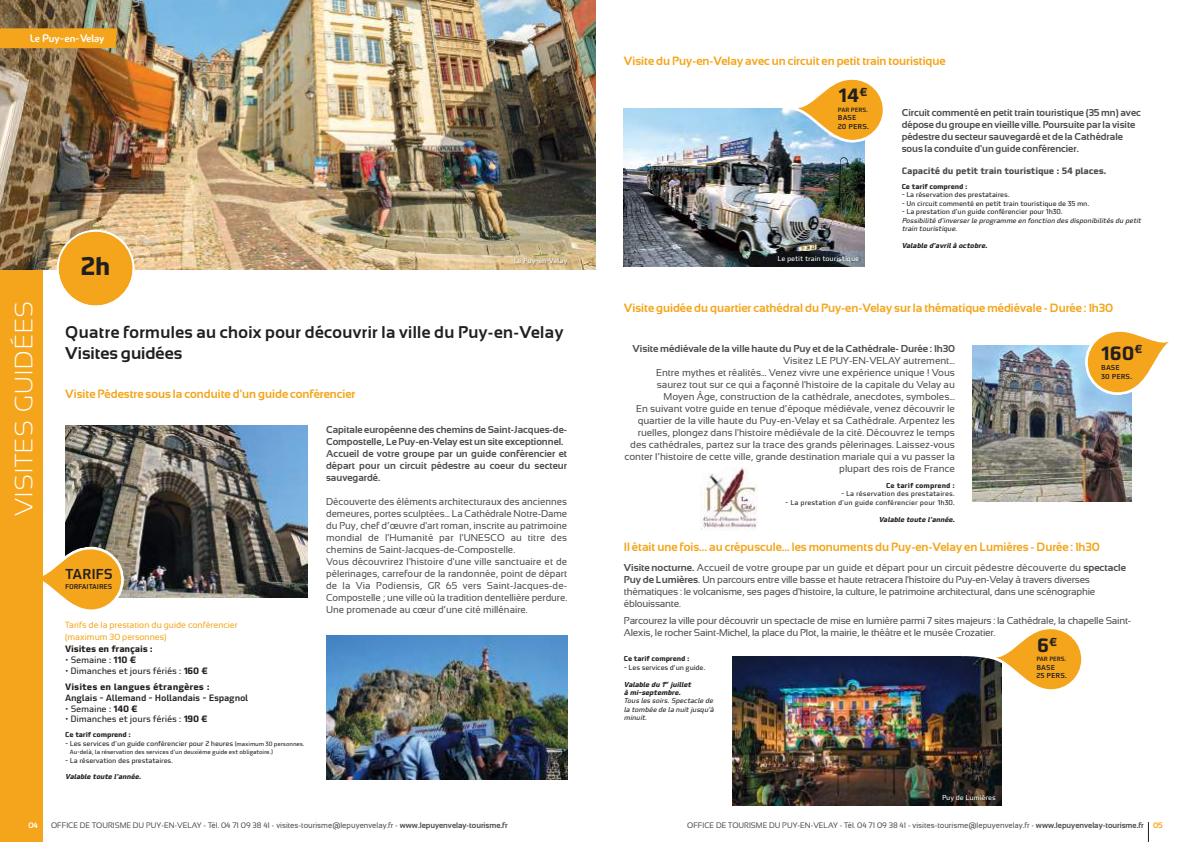
<style>
.page{position:relative;width:1191px;height:842px;background:#fff}
.page>*{position:absolute;margin:0;border:0;box-sizing:border-box;transform-origin:0 0}
.t1{font:300 25px "Sansation";letter-spacing:.05em;color:#fff}
.t2{font:700 25px "Utility Pro";color:#241f1f}
.t3{font:700 18.8px "Utility Pro";color:#241f1f}
.t4{font:700 17px/20.4px "Sansation";letter-spacing:.025em;color:#241f1f}
.t5{font:500 14.1px "Utility Pro";letter-spacing:-.015em;color:#241f1f}
.t6{font:700 12px "Sansation";color:#f4a51b}
.t7{font:11px "Fontastique Fontastique";letter-spacing:-.01em;color:#fff}
.t8{font:10px/12px "Sansation";letter-spacing:-.005em;color:#4e4b4c}
.t9{font:10px/12px "Sansation";letter-spacing:-.025em;color:#4e4b4c}
.t10{font:700 10px/12px "Sansation";color:#4e4b4c}
.t11{font:9px/12.3px "Sansation";color:#f4a51b}
.t12{font:700 9px/16.5px "Utility Pro";color:#241f1f}
.t13{font:9px "Utility Pro";letter-spacing:-.025em;color:#241f1f}
.t14{font:700 9px "Utility Pro";letter-spacing:-.025em;color:#4e4b4c}
.t15{font:500 9px "Utility Pro";letter-spacing:-.025em;color:#241f1f}
.t16{font:700 9px "Utility Pro";letter-spacing:-.025em;color:#241f1f}
.t17{font:8px "Sansation";color:#4e4b4c}
.t18{font:700 8px "Sansation";color:#fff}
.t19{font:7px "Utility Pro";letter-spacing:-.025em;color:#241f1f}
.t20{font:italic 7px/8.4px "Utility Pro";color:#241f1f}
.t21{font:italic 700 7px/8.4px "Utility Pro";color:#241f1f}
.t22{font:7px "Utility Pro";color:#241f1f}
.t23{font:7px "Utility Pro";letter-spacing:-.02em;color:#fff}
.t24{font:700 7px "Utility Pro";letter-spacing:-.025em;color:#241f1f}
.t25{font:500 7px/8.4px "Utility Pro";letter-spacing:.01em;color:#241f1f}
.t26{font:700 7px "Utility Pro";color:#241f1f}
.t27{font:500 6.8px "Utility Pro";letter-spacing:-.015em;color:#241f1f}
.t28{font:6px "Utility Pro";letter-spacing:-.025em;color:#241f1f}
.t29{font:500 6px "Utility Pro";letter-spacing:-.015em;color:#241f1f}
.s1{font-weight:700}
.s2{font-weight:400}
.s3{font-size:6px}
.s4{font-weight:700;color:#f4a51b}
</style>
<div class="page">
<img style="left:65px;top:425px;width:243px;height:172px">
<svg style="left:43px;top:546px;width:82px;height:64px"></svg>
<div style="left:0;top:0;width:43px;height:842px;background:#f4a51b"></div>
<svg style="left:1148px;top:822px;width:1px;height:20px"></svg>
<img style="left:326px;top:635px;width:241px;height:145px">
<img style="left:0;top:0;width:595px;height:269px">
<svg style="left:57px;top:230px;width:78px;height:76px"></svg>
<img style="left:434px;top:254px;width:141px;height:16px">
<img style="left:624px;top:109px;width:241px;height:158px">
<img style="left:972px;top:345px;width:159px;height:156px">
<svg style="left:760px;top:79px;width:123px;height:65px"></svg>
<svg style="left:1082px;top:331px;width:87px;height:67px"></svg>
<img style="left:733px;top:656px;width:268px;height:150px">
<svg style="left:958px;top:629px;width:124px;height:64px"></svg>
<img style="left:726px;top:252px;width:139px;height:15px">
<svg style="left:1001px;top:791px;width:1px;height:15px"></svg>
<img style="left:862px;top:791px;width:139px;height:15px">
<div style="left:0;top:28px;width:117px;height:20px;background:#f4a51b"></div>
<img style="left:700px;top:468px;width:57px;height:62px">
<p class="t7" style="left:30px;top:34px;width:76px">Le Puy-en-Velay</p>
<h1 class="t1" style="left:9px;top:516px;width:217px;rotate:-90deg">VISITES GUIDÉES</h1>
<h1 class="t2" style="left:81px;top:257px;width:32px">2h</h1>
<p class="t23" style="left:513px;top:258px;width:55px">Le Puy-en-Velay</p>
<h3 class="t4" style="left:65px;top:322px;width:499px">Quatre formules au choix pour découvrir la ville du Puy-en-Velay<br>Visites guidées</h3>
<p class="t6" style="left:65px;top:387px;width:292px">Visite Pédestre sous la conduite d'un guide conférencier</p>
<h3 class="t5" style="left:65px;top:569px;width:49px">TARIFS</h3>
<p class="t27" style="left:65px;top:584px;width:49px">FORFAITAIRES</p>
<p class="t11" style="left:65px;top:618px;width:174px">Tarifs de la prestation du guide conférencier (maximum 30 personnes)</p>
<p class="t16" style="left:65px;top:645px;width:89px">Visites en français :</p>
<p class="t13" style="left:65px;top:656px;width:73px">• Semaine : <span class="s1">110 €</span></p>
<p class="t12" style="left:65px;top:663px;width:146px"><span class="s2">• Dimanches et jours fériés :</span> 160 €<br>Visites en langues étrangères :</p>
<p class="t15" style="left:65px;top:694px;width:185px">Anglais - Allemand - Hollandais - Espagnol</p>
<p class="t13" style="left:65px;top:705px;width:74px">• Semaine : <span class="s1">140 €</span></p>
<p class="t13" style="left:65px;top:716px;width:144px">• Dimanches et jours fériés : <span class="s1">190 €</span></p>
<p class="t24" style="left:65px;top:732px;width:67px">Ce tarif comprend :</p>
<p class="t19" style="left:65px;top:741px;width:241px">- Les services d’un guide conférencier pour 2 heures <span class="s3">(maximum 30 personnes.</span></p>
<p class="t28" style="left:70px;top:750px;width:205px">Au-delà, la réservation des services d'un deuxième guide est obligatoire.)</p>
<p class="t19" style="left:65px;top:757px;width:110px">- La réservation des prestataires.</p>
<p class="t21" style="left:65px;top:773px;width:79px">Valable toute l'année.</p>
<p class="t10" style="left:326px;top:423px;width:242px">Capitale européenne des chemins de saint-Jacques-de-Compostelle, Le Puy-en-Velay est un site exceptionnel. accueil de votre groupe par un guide conférencier et départ pour un circuit pédestre au coeur du secteur sauvegardé.</p>
<p class="t8" style="left:326px;top:495px;width:242px">Découverte des éléments architecturaux des anciennes demeures, portes sculptées... La Cathédrale Notre-Dame du Puy, chef d’œuvre d'art roman, inscrite au patrimoine mondial de l'Humanité par l'uNESCO au titre des chemins de Saint-Jacques-de-Compostelle.<br>Vous découvrirez l'histoire d'une ville sanctuaire et de pèlerinages, carrefour de la randonnée, point de départ de la Via Podiensis, GR 65 vers Saint-Jacques-de-Compostelle ; une ville où la tradition dentellière perdure. une promenade au cœur d’une cité millénaire.</p>
<p class="t6" style="left:624px;top:54px;width:323px">Visite du Puy-en-Velay avec un circuit en petit train touristique</p>
<h2 class="t3" style="left:838px;top:89px;width:31px">14<sup>€</sup></h2>
<p class="t29" style="left:838px;top:107px;width:32px">PAR PERS.</p>
<p class="t25" style="left:838px;top:114px;width:33px">BASE<br>20 PERS.</p>
<p class="t23" style="left:777px;top:256px;width:83px">Le petit train touristique</p>
<p class="t10" style="left:901px;top:106px;width:241px">Circuit commenté en petit train touristique (35 mn) avec dépose du groupe en vieille ville. Poursuite par la visite pédestre du secteur sauvegardé et de la Cathédrale sous la conduite d'un guide conférencier.</p>
<p class="t14" style="left:901px;top:168px;width:206px">Capacité du petit train touristique : 54 places.</p>
<p class="t24" style="left:901px;top:184px;width:67px">Ce tarif comprend :</p>
<p class="t19" style="left:901px;top:192px;width:110px">- La réservation des prestataires.</p>
<p class="t19" style="left:901px;top:201px;width:189px">- Un circuit commenté en petit train touristique de 35 mn.</p>
<p class="t19" style="left:901px;top:209px;width:163px">- La prestation d’un guide conférencier pour 1h30.</p>
<p class="t20" style="left:901px;top:217px;width:242px">Possibilité d’inverserle programme en fonction des disponibilités du petit train touristique.</p>
<p class="t21" style="left:901px;top:242px;width:89px">Valable d'avrilà octobre.</p>
<p class="t6" style="left:624px;top:300px;width:490px">Visite guidée du quartier cathédral du Puy-en-Velay sur la thématique médiévale - Durée : 1h30</p>
<p class="t10" style="left:632px;top:343px;width:324px">Visite médiévale de la ville haute du Puy et de la Cathédrale- Durée : 1h30</p>
<p class="t8" style="left:624px;top:355px;width:332px;text-align:right">Visitez LE Puy-EN-VELAy autrement...<br>Entre mythes et réalités... Venez vivre une expérience unique ! Vous saurez tout sur ce qui a façonné l'histoire de la capitale du Velay au Moyen Âge, construction de la cathédrale, anecdotes, symboles...<br>En suivant votre guide en tenue d’époque médiévale, venez découvrir le quartier de la ville haute du Puy-en-Velay et sa Cathédrale. Arpentez les ruelles, plongez dans l'histoire médiévale de la cité. Découvrez le temps des cathédrales, partez sur la trace des grands pèlerinages. Laissez-vous conter l’histoire de cette ville, grande destination mariale qui a vu passer la plupart des rois de France</p>
<p class="t26" style="left:886px;top:483px;width:70px">Ce tarif comprend :</p>
<p class="t22" style="left:841px;top:491px;width:115px">- La réservation des prestataires.</p>
<p class="t22" style="left:785px;top:500px;width:171px">- La prestation d’un guide conférencier pour 1h30.</p>
<p class="t21" style="left:878px;top:516px;width:79px">Valable toute l’année.</p>
<h2 class="t3" style="left:1101px;top:346px;width:43px">160<sup>€</sup></h2>
<p class="t25" style="left:1101px;top:364px;width:33px">BASE<br>30 PERS.</p>
<p class="t6" style="left:624px;top:540px;width:477px">il était une fois... au crépuscule... les monuments du Puy-en-Velay en Lumières - Durée : 1h30</p>
<p class="t9" style="left:624px;top:561px;width:503px"><span class="s1">Visite nocturne.</span> Accueil de votre groupe par un guide et départ pour un circuit pédestre découverte du <span class="s1">spectacle Puy de Lumières</span>. un parcours entre ville basse et haute retracera l'histoire du Puy-en-Velay à travers diverses thématiques : le volcanisme, ses pages d'histoire, la culture, le patrimoine architectural, dans une scénographie éblouissante.</p>
<p class="t9" style="left:624px;top:615px;width:509px">Parcourez la ville pour découvrir un spectacle de mise en lumière parmi 7 sites majeurs : la Cathédrale, la chapelle Saint-<br>Alexis, le rocher Saint-Michel, la place du Plot, la mairie, le théâtre et le musée Crozatier.</p>
<h2 class="t3" style="left:1037px;top:638px;width:22px">6<sup>€</sup></h2>
<p class="t29" style="left:1036px;top:657px;width:32px">PAR PERS.</p>
<p class="t25" style="left:1036px;top:664px;width:32px">BASE<br>25 PERS.</p>
<p class="t24" style="left:624px;top:656px;width:67px">Ce tarif comprend :</p>
<p class="t19" style="left:624px;top:665px;width:83px">- Les services d'un guide.</p>
<p class="t21" style="left:624px;top:681px;width:70px">Valable du 1<sup>er</sup> juillet à mi-septembre.</p>
<p class="t20" style="left:624px;top:697px;width:93px;text-align:justify">Tous les soirs.Spectacle de la tombée de la nuit jusqu'à minuit.</p>
<p class="t23" style="left:942px;top:795px;width:55px">Puy de Lumières</p>
<p class="t18" style="left:28px;top:820px;width:11px">04</p>
<p class="t17" style="left:51px;top:820px;width:458px">OFFICE DE TOuRISME Du Puy-EN-VELAy - Tél. 04 71 09 38 41 - visites-tourisme@lepuyenvelay.fr - <span class="s1">www.lepuyenvelay-tourisme.fr</span></p>
<p class="t17" style="left:687px;top:820px;width:477px">OFFICE DE TOuRISME Du Puy-EN-VELAy - Tél. 04 71 09 38 41 - visites-tourisme@lepuyenvelay.fr - <span class="s1">www.lepuyenvelay-tourisme.fr</span> <span class="s4">05</span></p>
</div>
